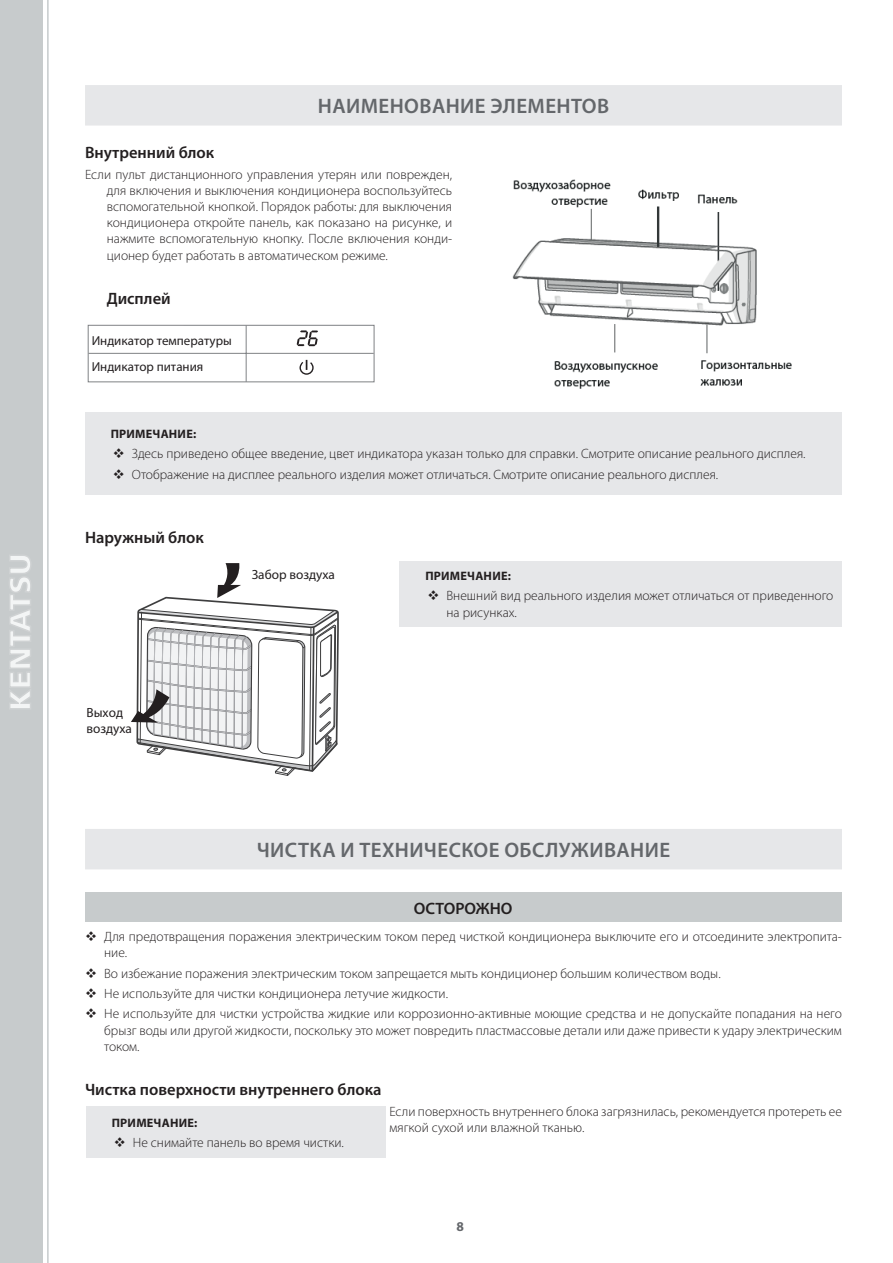
<style>
.page{position:relative;width:893px;height:1263px;background:#fff}
.page>*{position:absolute;margin:0;border:0;box-sizing:border-box;transform-origin:0 0}
.t1{font:600 21px "Myriad Pro";letter-spacing:.02em;color:#64676b}
.t2{font:600 16.5px "Myriad Pro";color:#231f20}
.t3{font:300 13.5px/16.2px "Myriad Pro";color:#231f20}
.t4{font:700 13.5px "Myriad Pro";color:#64676b}
.t5{font:13.35px/16px "Myriad Pro";color:#231f20}
.t6{font:13.05px/26.1px "Myriad Pro";color:#231f20}
.t7{font:700 12.3px "Myriad Pro";letter-spacing:.02em;color:#231f20}
</style>
<div class="page">
<div style="left:0;top:0;width:43px;height:1263px;background:#c7cbcc"></div>
<hr style="left:47px;top:0;width:2px;height:1263px;background:#c7cbcc">
<svg style="left:10px;top:556px;width:21px;height:152px"></svg>
<div style="left:85px;top:85px;width:757px;height:41px;background:#e6e7e9"></div>
<div style="left:85px;top:829px;width:757px;height:40px;background:#e6e7e9"></div>
<div style="left:85px;top:892px;width:756px;height:30px;background:#c7cbcc"></div>
<img style="left:512px;top:179px;width:280px;height:210px">
<div style="left:85px;top:412px;width:757px;height:83px;background:#e6e7e9"></div>
<svg style="left:299px;top:360px;width:15px;height:15px"></svg>
<hr style="left:246px;top:325px;width:1px;height:57px;background:#808285">
<hr style="left:88px;top:353px;width:286px;height:1px;background:#808285">
<div style="left:88px;top:325px;width:286px;height:57px;border:1px solid #808285"></div>
<svg style="left:297px;top:330px;width:21px;height:16px"></svg>
<svg style="left:131px;top:563px;width:208px;height:213px"></svg>
<div style="left:400px;top:561px;width:442px;height:65px;background:#e6e7e9"></div>
<div style="left:86px;top:1107px;width:299px;height:51px;background:#e6e7e9"></div>
<h1 class="t1" style="left:318px;top:92px;width:293px">НАИМЕНОВАНИЕ ЭЛЕМЕНТОВ</h1>
<p class="t2" style="left:85px;top:142px;width:131px">Внутренний блок</p>
<p class="t3" style="left:107px;top:166px;width:347px;text-align:justify;text-indent:-22px">Если пульт дистанционного управления утерян или поврежден, для включения и выключения кондиционера воспользуйтесь вспомогательной кнопкой. Порядок работы: для выключения кондиционера откройте панель, как показано на рисунке, и нажмите вспомогательную кнопку. После включения конди&shy;ционер будет работать в автоматическом режиме.</p>
<p class="t2" style="left:107px;top:288px;width:65px">Дисплей</p>
<p class="t6" style="left:92px;top:327px;width:142px">Индикатор температуры<br>Индикатор питания</p>
<p class="t7" style="left:111px;top:426px;width:87px">ПРИМЕЧАНИЕ:</p>
<p class="t3" style="left:132px;top:443px;width:675px;line-height:20.4px">Здесь приведено общее введение, цвет индикатора указан только для справки. Смотрите описание реального дисплея.<br>Отображение на дисплее реального изделия может отличаться. Смотрите описание реального дисплея.</p>
<p class="t2" style="left:85px;top:527px;width:120px">Наружный блок</p>
<p class="t5" style="left:86px;top:704px;width:47px">Выход воздуха</p>
<p class="t5" style="left:252px;top:567px;width:85px">Забор воздуха</p>
<p class="t7" style="left:425px;top:568px;width:87px">ПРИМЕЧАНИЕ:</p>
<p class="t3" style="left:446px;top:588px;width:388px">Внешний вид реального изделия может отличаться от приведенного на рисунках.</p>
<h1 class="t1" style="left:257px;top:836px;width:415px">ЧИСТКА И ТЕХНИЧЕСКОЕ ОБСЛУЖИВАНИЕ</h1>
<p class="t2" style="left:414px;top:897px;width:100px">ОСТОРОЖНО</p>
<p class="t3" style="left:104px;top:928px;width:739px">Для предотвращения поражения электрическим током перед чисткой кондиционера выключите его и отсоедините электропита&shy;ние.</p>
<p class="t3" style="left:104px;top:963px;width:739px;line-height:20.4px">Во избежание поражения электрическим током запрещается мыть кондиционер большим количеством воды.<br>Не используйте для чистки кондиционера летучие жидкости.<br>Не используйте для чистки устройства жидкие или коррозионно-активные моющие средства и не допускайте попадания на него</p>
<p class="t3" style="left:104px;top:1022px;width:739px">брызг воды или другой жидкости, поскольку это может повредить пластмассовые детали или даже привести к удару электрическим током.</p>
<p class="t2" style="left:85px;top:1079px;width:298px">Чистка поверхности внутреннего блока</p>
<p class="t3" style="left:389px;top:1103px;width:454px">Если поверхность внутреннего блока загрязнилась, рекомендуется протереть ее мягкой сухой или влажной тканью.</p>
<p class="t7" style="left:112px;top:1114px;width:87px">ПРИМЕЧАНИЕ:</p>
<p class="t3" style="left:133px;top:1134px;width:212px">Не снимайте панель во время чистки.</p>
<p class="t4" style="left:456px;top:1218px;width:9px">8</p>
</div>
